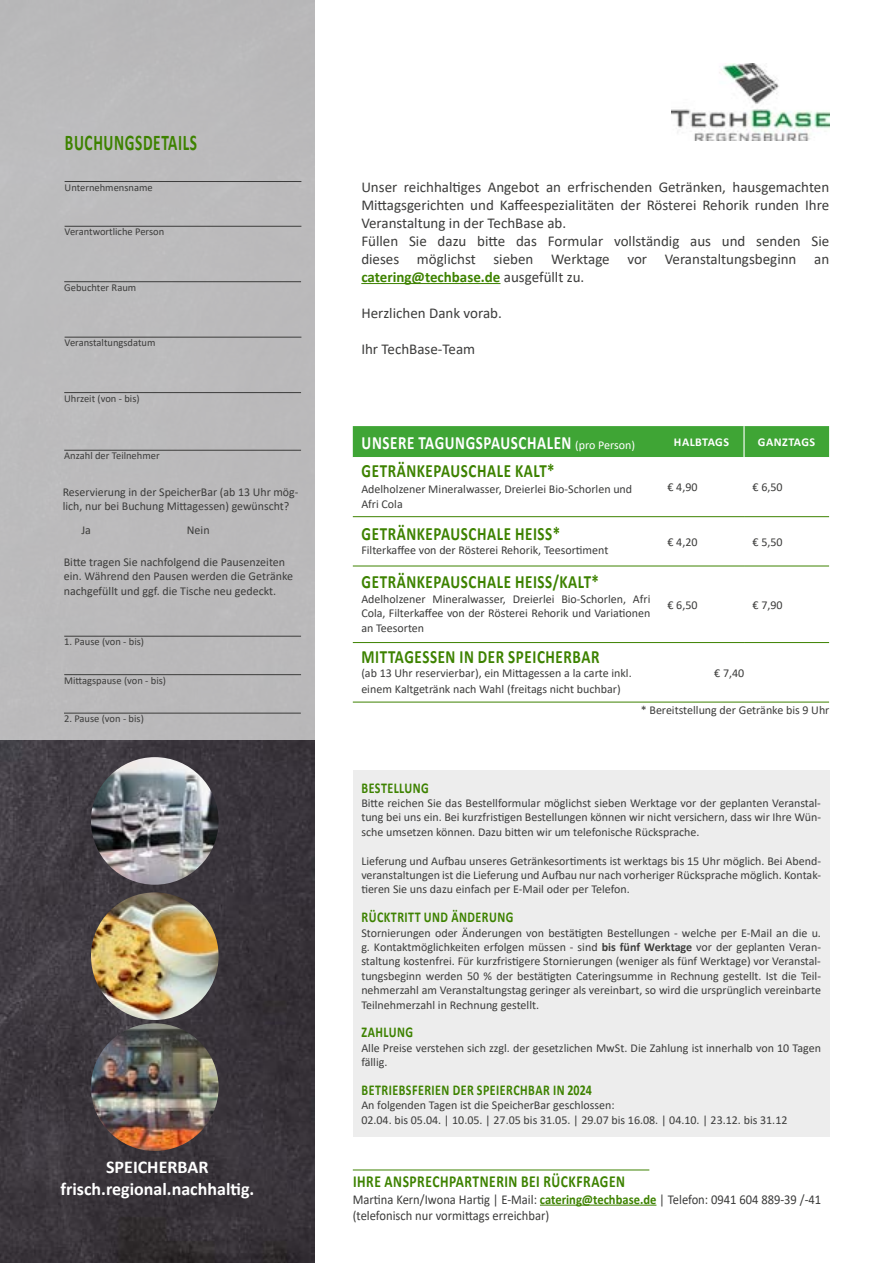
<style>
.page{position:relative;width:893px;height:1263px;background:#fff}
.page>*{position:absolute;margin:0;border:0;box-sizing:border-box;transform-origin:0 0}
.t1{font:700 22.5px "Calibri";letter-spacing:.04em;color:#3d8200;scale:.68 1}
.t2{font:700 18.75px "Calibri";letter-spacing:.04em;color:#3d8200;scale:.8 1}
.t3{font:700 18.75px "Calibri";letter-spacing:.04em;color:#fff;scale:.8 1}
.t4{font:700 18px/21.6px "Calibri";color:#fff;text-align:center}
.t5{font:700 16.8px "Calibri";letter-spacing:.04em;color:#3d8200;scale:.8 1}
.t6{font:15px/18px "Calibri";color:#3c3c3b}
.t7{font:700 15px "Calibri";letter-spacing:.04em;color:#3d8200;scale:.8 1}
.t8{font:13.5px/16.2px "Calibri";color:#3c3c3b;scale:.93 1}
.t9{font:12px/14.4px "Calibri";color:#3c3c3b}
.t10{font:700 12px "Calibri";letter-spacing:.04em;color:#fff}
.t11{font:10.5px "Calibri";color:#3c3c3b}
.s1{font-weight:700;color:#3d8200}
.s2{font-weight:400;font-size:12px}
.s3{font-weight:700}
</style>
<div class="page">
<div style="left:353px;top:770px;width:476px;height:367px;background:#ededed"></div>
<img style="left:0;top:740px;width:315px;height:523px">
<div style="left:0;top:0;width:315px;height:740px;background:#bbbabc"></div>
<hr style="left:361px;top:283px;width:139px;height:1px;background:#3d8200">
<img style="left:671px;top:64px;width:158px;height:77px">
<hr style="left:65px;top:181px;width:236px;height:1px;background:#3c3c3b">
<hr style="left:65px;top:226px;width:236px;height:1px;background:#3c3c3b">
<hr style="left:64px;top:392px;width:237px;height:1px;background:#3c3c3b">
<hr style="left:64px;top:450px;width:237px;height:1px;background:#3c3c3b">
<hr style="left:64px;top:281px;width:237px;height:1px;background:#3c3c3b">
<hr style="left:64px;top:636px;width:237px;height:1px;background:#3c3c3b">
<hr style="left:64px;top:713px;width:237px;height:1px;background:#3c3c3b">
<img style="left:91px;top:892px;width:128px;height:128px;border-radius:64px">
<img style="left:91px;top:757px;width:128px;height:128px;border-radius:64px">
<img style="left:91px;top:1023px;width:128px;height:128px;border-radius:64px">
<hr style="left:540px;top:1205px;width:116px;height:1px;background:#3d8200">
<hr style="left:353px;top:1169px;width:296px;height:1px;background:#3d8200">
<div style="left:353px;top:426px;width:476px;height:31px;background:#3fa535"></div>
<svg style="left:353px;top:517px;width:476px;height:185px"></svg>
<hr style="left:743px;top:426px;width:2px;height:31px;background:#fff">
<hr style="left:353px;top:702px;width:306px;height:1px;background:#3d8200">
<hr style="left:659px;top:702px;width:85px;height:1px;background:#3d8200">
<hr style="left:744px;top:702px;width:85px;height:1px;background:#3d8200">
<hr style="left:353px;top:642px;width:306px;height:1px;background:#3d8200">
<hr style="left:659px;top:642px;width:85px;height:1px;background:#3d8200">
<hr style="left:744px;top:642px;width:85px;height:1px;background:#3d8200">
<hr style="left:353px;top:566px;width:306px;height:1px;background:#3d8200">
<hr style="left:659px;top:566px;width:85px;height:1px;background:#3d8200">
<hr style="left:744px;top:566px;width:85px;height:1px;background:#3d8200">
<hr style="left:353px;top:516px;width:306px;height:1px;background:#3d8200">
<hr style="left:659px;top:516px;width:85px;height:1px;background:#3d8200">
<hr style="left:744px;top:516px;width:85px;height:1px;background:#3d8200">
<hr style="left:65px;top:337px;width:236px;height:1px;background:#3c3c3b">
<hr style="left:64px;top:674px;width:237px;height:1px;background:#3c3c3b">
<h1 class="t1" style="left:65px;top:126px;width:196px">BUCHUNGSDETAILS</h1>
<p class="t11" style="left:65px;top:180px;width:90px">Unternehmensname</p>
<p class="t11" style="left:65px;top:225px;width:101px">Verantwortliche Person</p>
<p class="t11" style="left:64px;top:280px;width:74px">Gebuchter Raum</p>
<p class="t11" style="left:65px;top:335px;width:92px">Veranstaltungsdatum</p>
<p class="t11" style="left:64px;top:391px;width:77px">Uhrzeit (von - bis)</p>
<p class="t11" style="left:64px;top:449px;width:97px">Anzahl der Teilnehmer</p>
<p class="t9" style="left:63px;top:484px;width:237px">Reservierung in der SpeicherBar (ab 13 Uhr mög&shy;lich, nur bei Buchung Mittagessen) gewünscht?</p>
<p class="t9" style="left:81px;top:522px;width:11px">Ja</p>
<p class="t9" style="left:187px;top:522px;width:24px">Nein</p>
<p class="t9" style="left:64px;top:554px;width:231px">Bitte tragen Sie nachfolgend die Pausenzeiten ein. Während den Pausen werden die Getränke nachgefüllt und ggf. die Tische neu gedeckt.</p>
<p class="t11" style="left:64px;top:634px;width:81px">1. Pause (von - bis)</p>
<p class="t11" style="left:64px;top:673px;width:103px">Mittagspause (von - bis)</p>
<p class="t11" style="left:64px;top:711px;width:81px">2. Pause (von - bis)</p>
<h3 class="t4" style="left:60px;top:1156px;width:195px">SPEICHERBAR frisch.regional.nachhaltig.</h3>
<p class="t6" style="left:361px;top:177px;width:469px">Unser reichhaltiges Angebot an erfrischenden Getränken, hausgemachten Mittagsgerichten und Kaffeespezialitäten der Rösterei Rehorik runden Ihre Veranstaltung in der TechBase ab.<br>Füllen Sie dazu bitte das Formular vollständig aus und senden Sie dieses möglichst sieben Werktage vor Veranstaltungsbeginn an <span class="s1">catering@techbase.de</span> ausgefüllt zu.</p>
<p class="t6" style="left:361px;top:303px;width:142px">Herzlichen Dank vorab.</p>
<p class="t6" style="left:361px;top:339px;width:115px">Ihr TechBase-Team</p>
<h2 class="t3" style="left:362px;top:429px;width:343px">UNSERE TAGUNGSPAUSCHALEN <span class="s2">(pro Person)</span></h2>
<p class="t10" style="left:674px;top:434px;width:57px">HALBTAGS</p>
<p class="t10" style="left:758px;top:434px;width:59px">GANZTAGS</p>
<h2 class="t2" style="left:362px;top:458px;width:243px">GETRÄNKEPAUSCHALE KALT*</h2>
<p class="t9" style="left:361px;top:482px;width:272px">Adelholzener Mineralwasser, Dreierlei Bio-Schorlen und<br>Afri Cola</p>
<p class="t9" style="left:667px;top:480px;width:32px">€ 4,90</p>
<p class="t9" style="left:752px;top:480px;width:32px">€ 6,50</p>
<h2 class="t2" style="left:362px;top:520px;width:250px">GETRÄNKEPAUSCHALE HEISS*</h2>
<p class="t9" style="left:361px;top:543px;width:249px">Filterkaffee von der Rösterei Rehorik, Teesortiment</p>
<p class="t9" style="left:667px;top:534px;width:32px">€ 4,20</p>
<p class="t9" style="left:752px;top:534px;width:32px">€ 5,50</p>
<h2 class="t2" style="left:362px;top:569px;width:298px">GETRÄNKEPAUSCHALE HEISS/KALT*</h2>
<p class="t9" style="left:361px;top:591px;width:291px;text-align:justify">Adelholzener Mineralwasser, Dreierlei Bio-Schorlen, Afri Cola, Filterkaffee von der Rösterei Rehorik und Variationen an Teesorten</p>
<p class="t9" style="left:667px;top:597px;width:32px">€ 6,50</p>
<p class="t9" style="left:752px;top:597px;width:32px">€ 7,90</p>
<h2 class="t2" style="left:362px;top:643px;width:299px">MITTAGESSEN IN DER SPEICHERBAR</h2>
<p class="t9" style="left:361px;top:665px;width:272px;line-height:16.2px">(ab 13 Uhr reservierbar), ein Mittagessen a la carte inkl. einem Kaltgetränk nach Wahl (freitags nicht buchbar)</p>
<p class="t9" style="left:714px;top:665px;width:32px">€ 7,40</p>
<p class="t9" style="left:641px;top:702px;width:190px">* Bereitstellung der Getränke bis 9 Uhr</p>
<p class="t7" style="left:362px;top:777px;width:86px">BESTELLUNG</p>
<p class="t9" style="left:361px;top:795px;width:461px;text-align:justify">Bitte reichen Sie das Bestellformular möglichst sieben Werktage vor der geplanten Veranstal&shy;tung bei uns ein. Bei kurzfristigen Bestellungen können wir nicht versichern, dass wir Ihre Wün&shy;sche umsetzen können. Dazu bitten wir um telefonische Rücksprache.</p>
<p class="t9" style="left:361px;top:853px;width:461px;text-align:justify">Lieferung und Aufbau unseres Getränkesortiments ist werktags bis 15 Uhr möglich. Bei Abend&shy;veranstaltungen ist die Lieferung und Aufbau nur nach vorheriger Rücksprache möglich. Kontak&shy;tieren Sie uns dazu einfach per E-Mail oder per Telefon.</p>
<p class="t7" style="left:362px;top:906px;width:191px">RÜCKTRITT UND ÄNDERUNG</p>
<p class="t9" style="left:361px;top:925px;width:461px;text-align:justify">Stornierungen oder Änderungen von bestätigten Bestellungen - welche per E-Mail an die u. g. Kontaktmöglichkeiten erfolgen müssen - sind <span class="s3">bis fünf Werktage</span> vor der geplanten Veran&shy;staltung kostenfrei. Für kurzfristigere Stornierungen (weniger als fünf Werktage) vor Veranstal&shy;tungsbeginn werden 50 % der bestätigten Cateringsumme in Rechnung gestellt. Ist die Teil&shy;nehmerzahl am Veranstaltungstag geringer als vereinbart, so wird die ursprünglich vereinbarte Teilnehmerzahl in Rechnung gestellt.</p>
<p class="t7" style="left:362px;top:1022px;width:66px">ZAHLUNG</p>
<p class="t9" style="left:361px;top:1040px;width:461px">Alle Preise verstehen sich zzgl. der gesetzlichen MwSt. Die Zahlung ist innerhalb von 10 Tagen fällig.</p>
<p class="t7" style="left:362px;top:1079px;width:289px">BETRIEBSFERIEN DER SPEIERCHBAR IN 2024</p>
<p class="t9" style="left:361px;top:1098px;width:428px">An folgenden Tagen ist die SpeicherBar geschlossen:<br>02.04. bis 05.04. | 10.05. | 27.05 bis 31.05. | 29.07 bis 16.08. | 04.10. | 23.12. bis 31.12</p>
<h3 class="t5" style="left:353px;top:1170px;width:341px">IHRE ANSPRECHPARTNERIN BEI RÜCKFRAGEN</h3>
<p class="t8" style="left:353px;top:1191px;width:505px">Martina Kern/Iwona Hartig | E-Mail: <span class="s1">catering@techbase.de</span> | Telefon: 0941 604 889-39 /-41 (telefonisch nur vormittags erreichbar)</p>
</div>
